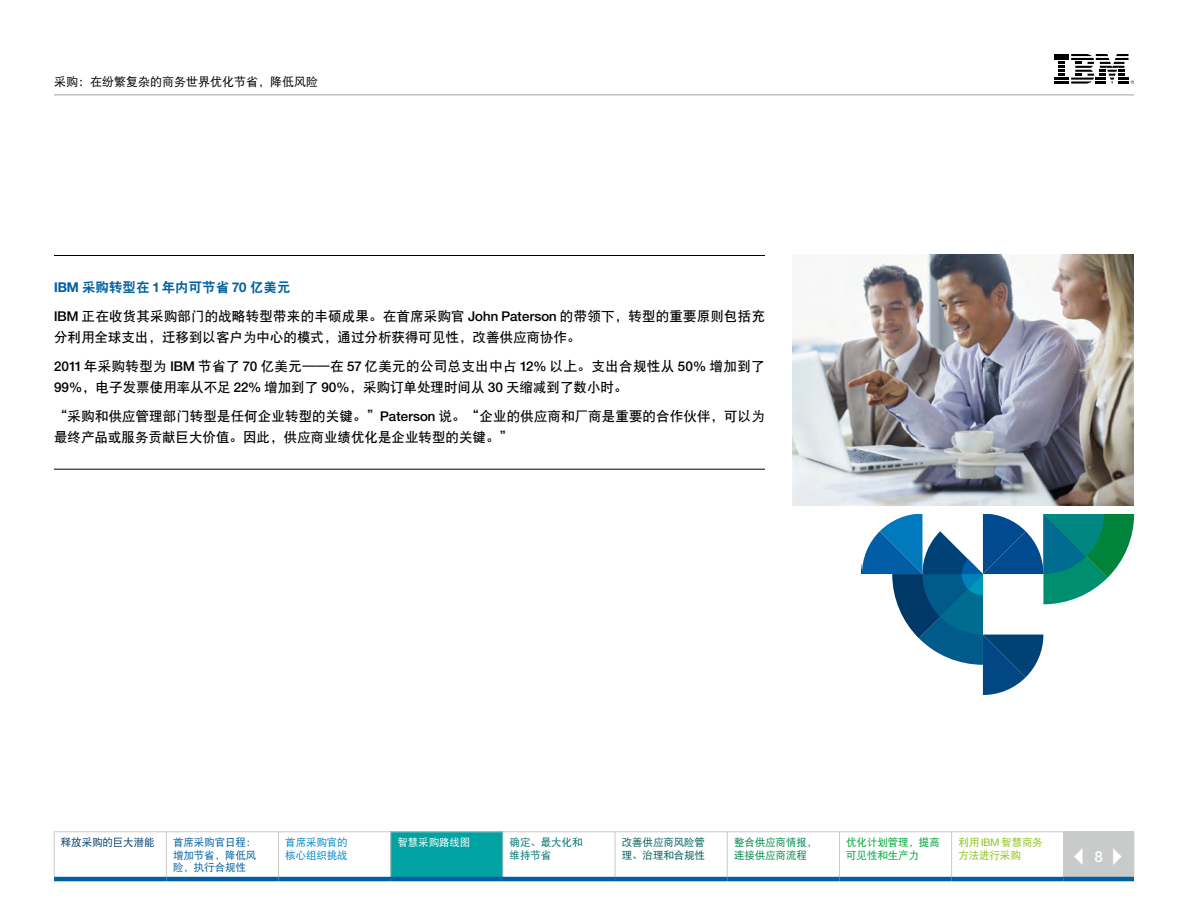
<style>
.page{position:relative;width:1188px;height:918px;background:#fff}
.page>*{position:absolute;margin:0;border:0;box-sizing:border-box;transform-origin:0 0}
.t1{font:15px "Helv Neue Mediumfor IBM";color:#fff}
.t2{font:13.5px/21px "DF Hei W7";letter-spacing:.005em;color:#000}
.t3{font:13.5px/21px "DF Hei W7";letter-spacing:.025em;color:#000}
.t4{font:13.5px "DF Hei W9";color:#0061a2}
.t5{font:12px "DF Hei W5";color:#000}
.t6{font:10.5px/12.6px "DF Hei W5";letter-spacing:-.01em;color:#0061a2;text-align:justify}
.t7{font:10.5px/12.6px "DF Hei W5";letter-spacing:-.01em;color:#005f5a}
.t8{font:10.5px/12.6px "DF Hei W5";letter-spacing:-.01em;color:#00a73b}
.t9{font:10.5px/12.6px "DF Hei W5";letter-spacing:-.01em;color:#00874d}
.t10{font:10.5px/12.6px "DF Hei W5";letter-spacing:-.01em;color:#8fc31f}
.t11{font:10.5px/12.6px "DF Hei W5";letter-spacing:-.01em;color:#0087c6}
.t12{font:10.5px/12.6px "DF Hei W5";letter-spacing:-.01em;color:#007574}
.t13{font:10.5px "DF Hei W5";letter-spacing:-.01em;color:#003d6f}
.t14{font:10.5px "DF Hei W5";letter-spacing:-.01em;color:#fff}
.s1{font-family:"Helv Neue Boldfor IBM"}
.s2{font-family:"Helv Neue Mediumfor IBM"}
.s3{font-family:"Helv Neue Romanfor IBM"}
</style>
<div class="page">
<hr style="left:54px;top:94px;width:1080px;height:1px;background:#9fa0a0">
<svg style="left:1055px;top:54px;width:79px;height:30px"></svg>
<hr style="left:54px;top:255px;width:711px;height:1px;background:#000">
<hr style="left:54px;top:469px;width:711px;height:1px;background:#000">
<img style="left:793px;top:255px;width:341px;height:250px">
<svg style="left:861px;top:514px;width:273px;height:181px"></svg>
<div style="left:391px;top:832px;width:112px;height:47px;background:#00a3a1"></div>
<div style="left:1064px;top:832px;width:70px;height:47px;background:#c9caca"></div>
<hr style="left:54px;top:832px;width:112px;height:1px;background:#c9caca">
<hr style="left:54px;top:832px;width:1px;height:45px;background:#c9caca">
<hr style="left:166px;top:832px;width:113px;height:1px;background:#c9caca">
<hr style="left:166px;top:832px;width:1px;height:45px;background:#c9caca">
<hr style="left:279px;top:832px;width:112px;height:1px;background:#c9caca">
<hr style="left:278px;top:832px;width:1px;height:45px;background:#c9caca">
<hr style="left:391px;top:832px;width:112px;height:1px;background:#c9caca">
<hr style="left:390px;top:832px;width:1px;height:45px;background:#c9caca">
<hr style="left:503px;top:832px;width:112px;height:1px;background:#c9caca">
<hr style="left:503px;top:832px;width:1px;height:45px;background:#c9caca">
<hr style="left:615px;top:832px;width:112px;height:1px;background:#c9caca">
<hr style="left:615px;top:832px;width:1px;height:45px;background:#c9caca">
<hr style="left:727px;top:832px;width:112px;height:1px;background:#c9caca">
<hr style="left:727px;top:832px;width:1px;height:45px;background:#c9caca">
<hr style="left:839px;top:832px;width:113px;height:1px;background:#c9caca">
<hr style="left:839px;top:832px;width:1px;height:45px;background:#c9caca">
<hr style="left:952px;top:832px;width:112px;height:1px;background:#c9caca">
<hr style="left:951px;top:832px;width:1px;height:45px;background:#c9caca">
<hr style="left:1134px;top:832px;width:1px;height:45px;background:#c9caca">
<hr style="left:54px;top:877px;width:112px;height:4px;background:#0061a2">
<hr style="left:166px;top:877px;width:113px;height:4px;background:#0061a2">
<hr style="left:279px;top:877px;width:112px;height:4px;background:#0061a2">
<hr style="left:391px;top:877px;width:112px;height:4px;background:#0061a2">
<hr style="left:503px;top:877px;width:112px;height:4px;background:#0061a2">
<hr style="left:615px;top:877px;width:112px;height:4px;background:#0061a2">
<hr style="left:727px;top:877px;width:112px;height:4px;background:#0061a2">
<hr style="left:839px;top:877px;width:113px;height:4px;background:#0061a2">
<hr style="left:952px;top:877px;width:112px;height:4px;background:#0061a2">
<hr style="left:1064px;top:877px;width:70px;height:4px;background:#0061a2">
<p class="t5" style="left:54px;top:76px;width:265px">采购：在纷繁复杂的商务世界优化节省，降低风险</p>
<p class="t4" style="left:54px;top:280px;width:238px"><span class="s1">IBM</span> 采购转型在 <span class="s1">1</span> 年内可节省 <span class="s1">70</span> 亿美元</p>
<p class="t2" style="left:54px;top:305px;width:713px"><span class="s2">IBM</span> 正在收货其采购部门的战略转型带来的丰硕成果。在首席采购官 <span class="s2">John Paterson</span> 的带领下，转型的重要原则包括充分利用全球支出，迁移到以客户为中心的模式，通过分析获得可见性，改善供应商协作。</p>
<p class="t3" style="left:54px;top:355px;width:712px"><span class="s2">2011</span> 年采购转型为 <span class="s2">IBM</span> 节省了 <span class="s2">70</span> 亿美元——在 <span class="s2">57</span> 亿美元的公司总支出中占 <span class="s2">12%</span> 以上。支出合规性从 <span class="s2">50%</span> 增加到了<br><span class="s2">99%</span>，电子发票使用率从不足 <span class="s2">22%</span> 增加到了 <span class="s2">90%</span>，采购订单处理时间从 <span class="s2">30</span> 天缩减到了数小时。</p>
<p class="t2" style="left:54px;top:405px;width:712px">“采购和供应管理部门转型是任何企业转型的关键。”<span class="s2">Paterson</span> 说。“企业的供应商和厂商是重要的合作伙伴，可以为最终产品或服务贡献巨大价值。因此，供应商业绩优化是企业转型的关键。”</p>
<p class="t13" style="left:61px;top:837px;width:95px">释放采购的巨大潜能</p>
<p class="t6" style="left:173px;top:836px;width:85px">首席采购官日程：增加节省，降低风险，执行合规性</p>
<p class="t11" style="left:285px;top:836px;width:64px">首席采购官的核心组织挑战</p>
<p class="t14" style="left:397px;top:837px;width:74px">智慧采购路线图</p>
<p class="t12" style="left:510px;top:836px;width:74px">确定、最大化和维持节省</p>
<p class="t7" style="left:622px;top:836px;width:85px">改善供应商风险管理、治理和合规性</p>
<p class="t9" style="left:734px;top:836px;width:85px">整合供应商情报，连接供应商流程</p>
<p class="t8" style="left:846px;top:836px;width:95px">优化计划管理，提高可见性和生产力</p>
<p class="t10" style="left:958px;top:836px;width:86px">利用 <span class="s3">IBM</span> 智慧商务方法进行采购</p>
<p class="t1" style="left:1068px;top:848px;width:64px">✓8✔</p>
</div>
